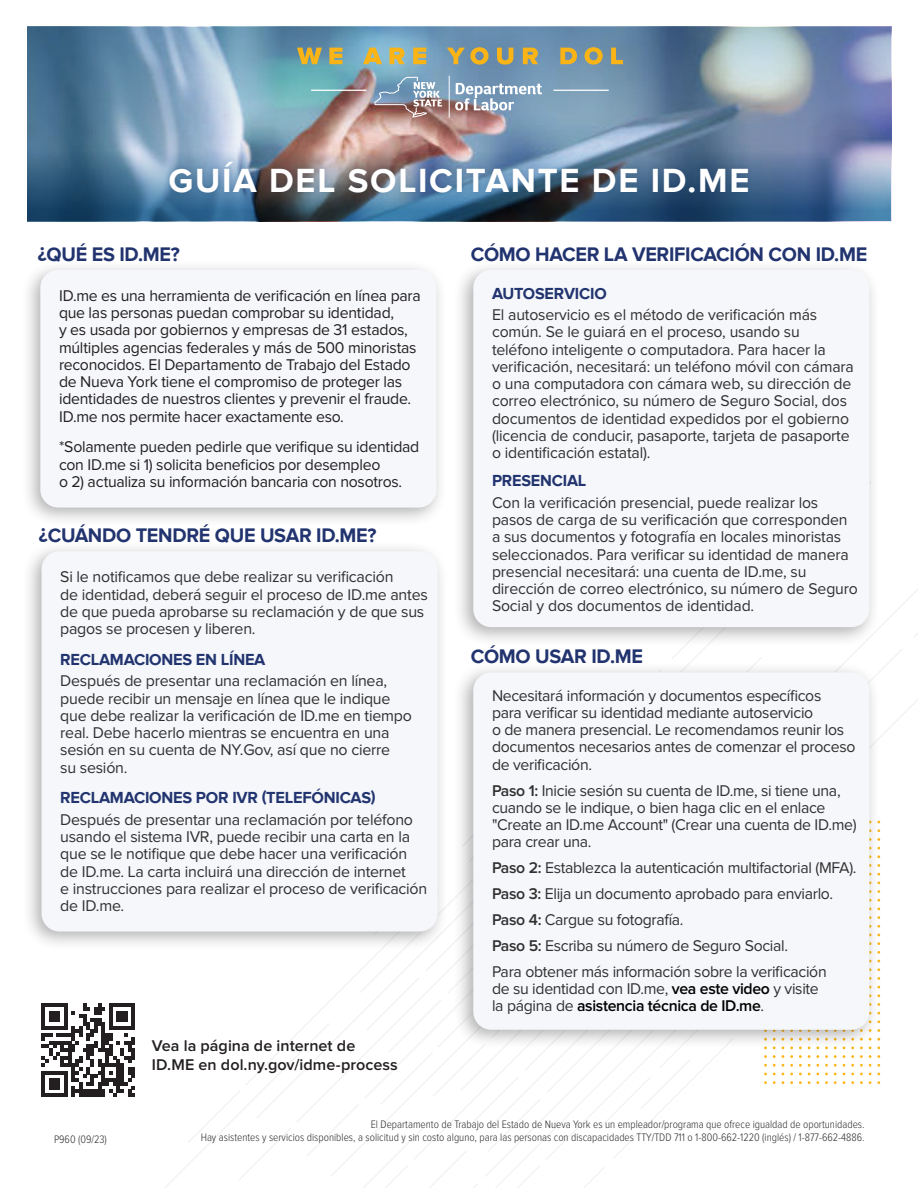
<style>
.page{position:relative;width:918px;height:1188px;background:#fff}
.page>*{position:absolute;margin:0;border:0;box-sizing:border-box;transform-origin:0 0}
.t1{font:700 34.5px "Proxima Nova";letter-spacing:.05em;color:#fff}
.t2{font:700 20.25px "Proxima Nova";letter-spacing:-.015em;color:#22346f}
.t3{font:700 16.5px "Proxima Nova";letter-spacing:-.015em;color:#22346f}
.t4{font:16.2px/17.2px "Proxima Nova";letter-spacing:-.015em;color:#312f30}
.t5{font:16.2px/17.2px "Proxima Nova";letter-spacing:-.015em;color:#231f20}
.t6{font:600 16.2px/18.9px "Proxima Nova";letter-spacing:.005em;color:#231f20}
.t7{font:300 11.25px/13.5px "Proxima Nova Cond";color:#312f30;text-align:right}
.s1{font-weight:600}
.s2{font-weight:600;color:#000}
</style>
<div class="page">
<img style="left:28px;top:27px;width:864px;height:194px">
<img style="left:27px;top:27px;width:864px;height:116px">
<svg style="left:27px;top:151px;width:864px;height:70px;background:#426384"></svg>
<hr style="left:553px;top:90px;width:56px;height:1px;background:#fff">
<hr style="left:311px;top:90px;width:56px;height:1px;background:#fff">
<svg style="left:455px;top:83px;width:87px;height:27px"></svg>
<hr style="left:449px;top:76px;width:1px;height:42px;background:#fff">
<svg style="left:374px;top:77px;width:68px;height:41px;background:#9496a2"></svg>
<svg style="left:297px;top:48px;width:25px;height:16px"></svg>
<svg style="left:329px;top:48px;width:13px;height:16px"></svg>
<svg style="left:363px;top:48px;width:19px;height:16px"></svg>
<svg style="left:389px;top:48px;width:16px;height:16px"></svg>
<svg style="left:413px;top:48px;width:13px;height:16px"></svg>
<svg style="left:447px;top:47px;width:42px;height:18px"></svg>
<svg style="left:497px;top:48px;width:16px;height:17px"></svg>
<svg style="left:523px;top:48px;width:15px;height:16px"></svg>
<svg style="left:560px;top:48px;width:17px;height:16px"></svg>
<svg style="left:585px;top:47px;width:18px;height:18px"></svg>
<svg style="left:611px;top:48px;width:12px;height:16px"></svg>
<div style="left:163px;top:155px;width:591px;height:43px;background:#002953;opacity:.2"></div>
<svg style="left:188px;top:900px;width:328px;height:244px"></svg>
<div style="left:20px;top:259px;width:427px;height:269px;background:#231f20;opacity:.35"></div>
<div style="left:40px;top:270px;width:396px;height:238px;background:#f5f7fa;border-radius:18px"></div>
<div style="left:21px;top:541px;width:427px;height:411px;background:#231f20;opacity:.35"></div>
<div style="left:42px;top:551px;width:396px;height:381px;background:#f5f7fa;border-radius:18px"></div>
<div style="left:453px;top:259px;width:427px;height:388px;background:#231f20;opacity:.35"></div>
<div style="left:473px;top:270px;width:396px;height:357px;background:#f5f7fa;border-radius:18px"></div>
<div style="left:453px;top:662px;width:427px;height:388px;background:#231f20;opacity:.35"></div>
<div style="left:473px;top:672px;width:396px;height:358px;background:#f5f7fa;border-radius:18px"></div>
<svg style="left:42px;top:1003px;width:93px;height:94px"></svg>
<h1 class="t1" style="left:168px;top:160px;width:583px">GUÍA DEL SOLICITANTE DE ID.ME</h1>
<p class="t2" style="left:38px;top:242px;width:143px">¿QUÉ ES ID.ME?</p>
<p class="t5" style="left:59px;top:288px;width:363px">ID.me es una herramienta de verificación en línea para que las personas puedan comprobar su identidad,<br>y es usada por gobiernos y empresas de 31 estados, múltiples agencias federales y más de 500 minoristas reconocidos. El Departamento de Trabajo del Estado de Nueva York tiene el compromiso de proteger las identidades de nuestros clientes y prevenir el fraude.<br>ID.me nos permite hacer exactamente eso.</p>
<p class="t5" style="left:59px;top:439px;width:362px">*Solamente pueden pedirle que verifique su identidad con ID.me si 1) solicita beneficios por desempleo<br>o 2) actualiza su información bancaria con nosotros.</p>
<p class="t2" style="left:39px;top:524px;width:339px">¿CUÁNDO TENDRÉ QUE USAR ID.ME?</p>
<p class="t4" style="left:60px;top:569px;width:369px">Si le notificamos que debe realizar su verificación<br>de identidad, deberá seguir el proceso de ID.me antes de que pueda aprobarse su reclamación y de que sus pagos se procesen y liberen.</p>
<p class="t3" style="left:60px;top:650px;width:207px">RECLAMACIONES EN LÍNEA</p>
<p class="t4" style="left:60px;top:673px;width:353px">Después de presentar una reclamación en línea, puede recibir un mensaje en línea que le indique que debe realizar la verificación de ID.me en tiempo real. Debe hacerlo mientras se encuentra en una sesión en su cuenta de NY.Gov, así que no cierre<br>su sesión.</p>
<p class="t3" style="left:60px;top:788px;width:317px">RECLAMACIONES POR IVR (TELEFÓNICAS)</p>
<p class="t4" style="left:60px;top:812px;width:369px">Después de presentar una reclamación por teléfono usando el sistema IVR, puede recibir una carta en la que se le notifique que debe hacer una verificación de ID.me. La carta incluirá una dirección de internet<br>e instrucciones para realizar el proceso de verificación de ID.me.</p>
<p class="t6" style="left:152px;top:1037px;width:248px">Vea la página de internet de<br>ID.ME en dol.ny.gov/idme-process</p>
<p class="t2" style="left:471px;top:242px;width:398px">CÓMO HACER LA VERIFICACIÓN CON ID.ME</p>
<p class="t3" style="left:492px;top:284px;width:116px">AUTOSERVICIO</p>
<p class="t4" style="left:492px;top:307px;width:363px">El autoservicio es el método de verificación más común. Se le guiará en el proceso, usando su teléfono inteligente o computadora. Para hacer la verificación, necesitará: un teléfono móvil con cámara o una computadora con cámara web, su dirección de correo electrónico, su número de Seguro Social, dos documentos de identidad expedidos por el gobierno (licencia de conducir, pasaporte, tarjeta de pasaporte o identificación estatal).</p>
<p class="t3" style="left:492px;top:471px;width:96px">PRESENCIAL</p>
<p class="t4" style="left:492px;top:495px;width:367px">Con la verificación presencial, puede realizar los pasos de carga de su verificación que corresponden a sus documentos y fotografía en locales minoristas seleccionados. Para verificar su identidad de manera presencial necesitará: una cuenta de ID.me, su dirección de correo electrónico, su número de Seguro Social y dos documentos de identidad.</p>
<p class="t2" style="left:471px;top:645px;width:174px">CÓMO USAR ID.ME</p>
<p class="t4" style="left:492px;top:687px;width:365px">Necesitará información y documentos específicos<br>para verificar su identidad mediante autoservicio<br>o de manera presencial. Le recomendamos reunir los documentos necesarios antes de comenzar el proceso de verificación.</p>
<p class="t4" style="left:492px;top:782px;width:366px"><span class="s1">Paso 1:</span> Inicie sesión su cuenta de ID.me, si tiene una, cuando se le indique, o bien haga clic en el enlace "Create an ID.me Account" (Crear una cuenta de ID.me) para crear una.</p>
<p class="t4" style="left:492px;top:856px;width:366px;line-height:26px"><span class="s1">Paso 2:</span> Establezca la autenticación multifactorial (MFA).<br><span class="s1">Paso 3:</span> Elija un documento aprobado para enviarlo.<br><span class="s1">Paso 4:</span> Cargue su fotografía.<br><span class="s1">Paso 5:</span> Escriba su número de Seguro Social.<br>Para obtener más información sobre la verificación</p>
<p class="t4" style="left:492px;top:981px;width:328px">de su identidad con ID.me, <span class="s2">vea este video</span> y visite la página de <span class="s2">asistencia técnica de ID.me</span>.</p>
<p class="t7" style="left:54px;top:1133px;width:54px">P960 (09/23)</p>
<p class="t7" style="left:201px;top:1118px;width:665px">El Departamento de Trabajo del Estado de Nueva York es un empleador/programa que ofrece igualdad de oportunidades.<br>Hay asistentes y servicios disponibles, a solicitud y sin costo alguno, para las personas con discapacidades TTY/TDD 711 o 1-800-662-1220 (inglés) / 1-877-662-4886.</p>
</div>
